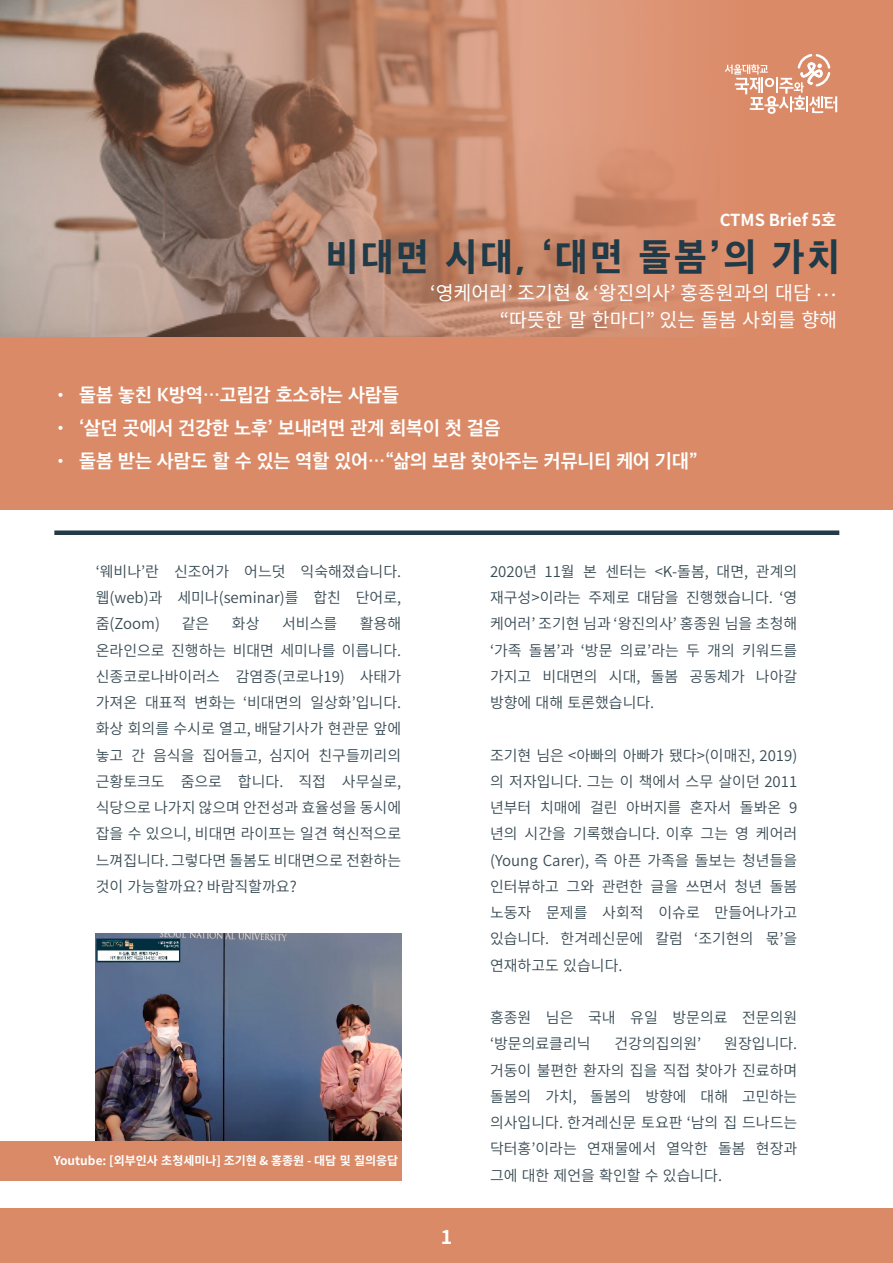
<style>
.page{position:relative;width:893px;height:1263px;background:#fff}
.page>*{position:absolute;margin:0;border:0;box-sizing:border-box;transform-origin:0 0}
.t1{font:800 39px "Apple SD Gothic Neo";letter-spacing:.08em;color:#213a47;scale:.96 1}
.t2{font:700 19.5px "Apple SD Gothic Neo";color:#fff}
.t3{font:19.5px "Source Han Sans KR";color:#fff}
.t4{font:700 19.5px "Source Han Sans KR";color:#fff}
.t5{font:700 16.5px "Source Han Sans KR";color:#fff}
.t6{font:15px/26.2px "Source Han Sans KR";color:#394b54;text-align:justify}
.t7{font:700 12px "Source Han Sans KR";color:#fff}
</style>
<div class="page">
<div style="left:0;top:1209px;width:893px;height:54px;background:#db8a67"></div>
<svg style="left:0;top:0;width:893px;height:337px;background:#be8971"></svg>
<div style="left:0;top:337px;width:893px;height:173px;background:#db8a67"></div>
<svg style="left:725px;top:54px;width:112px;height:60px;background:#e3a48a"></svg>
<div style="left:54px;top:530px;width:785px;height:5px;background:#223b47"></div>
<img style="left:95px;top:933px;width:306px;height:208px">
<div style="left:0;top:1141px;width:401px;height:39px;background:#db8a67"></div>
<p class="t5" style="left:720px;top:211px;width:118px">CTMS Brief 5호</p>
<p class="t1" style="left:326px;top:236px;width:537px">비대면 시대, ‘대면 돌봄’의 가치</p>
<p class="t3" style="left:430px;top:282px;width:408px">‘영케어러’ 조기현 &amp; ‘왕진의사’ 홍종원과의 대담 …</p>
<p class="t3" style="left:500px;top:309px;width:339px">“따뜻한 말 한마디” 있는 돌봄 사회를 향해</p>
<p class="t2" style="left:52px;top:384px;width:348px">• 돌봄 놓친 K방역…고립감 호소하는 사람들</p>
<p class="t2" style="left:52px;top:417px;width:450px">• ‘살던 곳에서 건강한 노후’ 보내려면 관계 회복이 첫 걸음</p>
<p class="t2" style="left:52px;top:450px;width:646px">• 돌봄 받는 사람도 할 수 있는 역할 있어…“삶의 보람 찾아주는 커뮤니티 케어 기대”</p>
<p class="t6" style="left:96px;top:558px;width:307px">‘웨비나’란 신조어가 어느덧 익숙해졌습니다. 웹(web)과 세미나(seminar)를 합친 단어로, 줌(Zoom)</p>
<p class="t6" style="left:96px;top:611px;width:307px;text-indent:264px">활용해 온라인으로 진행하는 비대면 세미나를 이릅니다. 신종코로나바이러스 감염증(코로나19) 사태가 가져온 대표적 변화는 ‘비대면의 일상화’입니다. 화상 회의를 수시로 열고, 배달기사가 현관문 앞에 놓고 간 음식을 집어들고, 심지어 친구들끼리의 근황토크도 줌으로 합니다. 직접 사무실로, 식당으로 나가지 않으며 안전성과 효율성을 동시에 잡을 수 있으니, 비대면 라이프는 일견 혁신적으로 느껴집니다. 그렇다면 돌봄도 비대면으로 전환하는 것이 가능할까요? 바람직할까요?</p>
<p class="t6" style="left:182px;top:611px;width:29px">같은</p>
<p class="t6" style="left:232px;top:611px;width:29px">화상</p>
<p class="t6" style="left:282px;top:611px;width:57px">서비스를</p>
<p class="t7" style="left:54px;top:1154px;width:346px">Youtube: [외부인사 초청세미나] 조기현 &amp; 홍종원 - 대담 및 질의응답</p>
<h2 class="t4" style="left:441px;top:1226px;width:13px">1</h2>
<p class="t6" style="left:490px;top:558px;width:309px">2020년 11월 본 센터는 &lt;K-돌봄, 대면, 관계의 재구성&gt;이라는 주제로 대담을 진행했습니다. ‘영 케어러’ 조기현 님과 ‘왕진의사’ 홍종원 님을 초청해 ‘가족 돌봄’과 ‘방문 의료’라는 두 개의 키워드를 가지고 비대면의 시대, 돌봄 공동체가 나아갈 방향에 대해 토론했습니다.</p>
<p class="t6" style="left:490px;top:742px;width:309px">조기현 님은 &lt;아빠의 아빠가 됐다&gt;(이매진, 2019) 의 저자입니다. 그는 이 책에서 스무 살이던 2011 년부터 치매에 걸린 아버지를 혼자서 돌봐온 9 년의 시간을 기록했습니다. 이후 그는 영 케어러 (Young Carer), 즉 아픈 가족을 돌보는 청년들을 인터뷰하고 그와 관련한 글을 쓰면서 청년 돌봄 노동자 문제를 사회적 이슈로 만들어나가고 있습니다. 한겨레신문에 칼럼 ‘조기현의 몫’을 연재하고도 있습니다.</p>
<p class="t6" style="left:490px;top:1005px;width:309px">홍종원 님은 국내 유일 방문의료 전문의원 ‘방문의료클리닉</p>
<p class="t6" style="left:490px;top:1031px;width:309px;text-indent:234px">원장입니다. 거동이 불편한 환자의 집을 직접 찾아가 진료하며 돌봄의 가치, 돌봄의 방향에 대해 고민하는 의사입니다. 한겨레신문 토요판 ‘남의 집 드나드는 닥터홍’이라는 연재물에서 열악한 돌봄 현장과 그에 대한 제언을 확인할 수 있습니다.</p>
<p class="t6" style="left:614px;top:1031px;width:88px">건강의집의원’</p>
</div>
